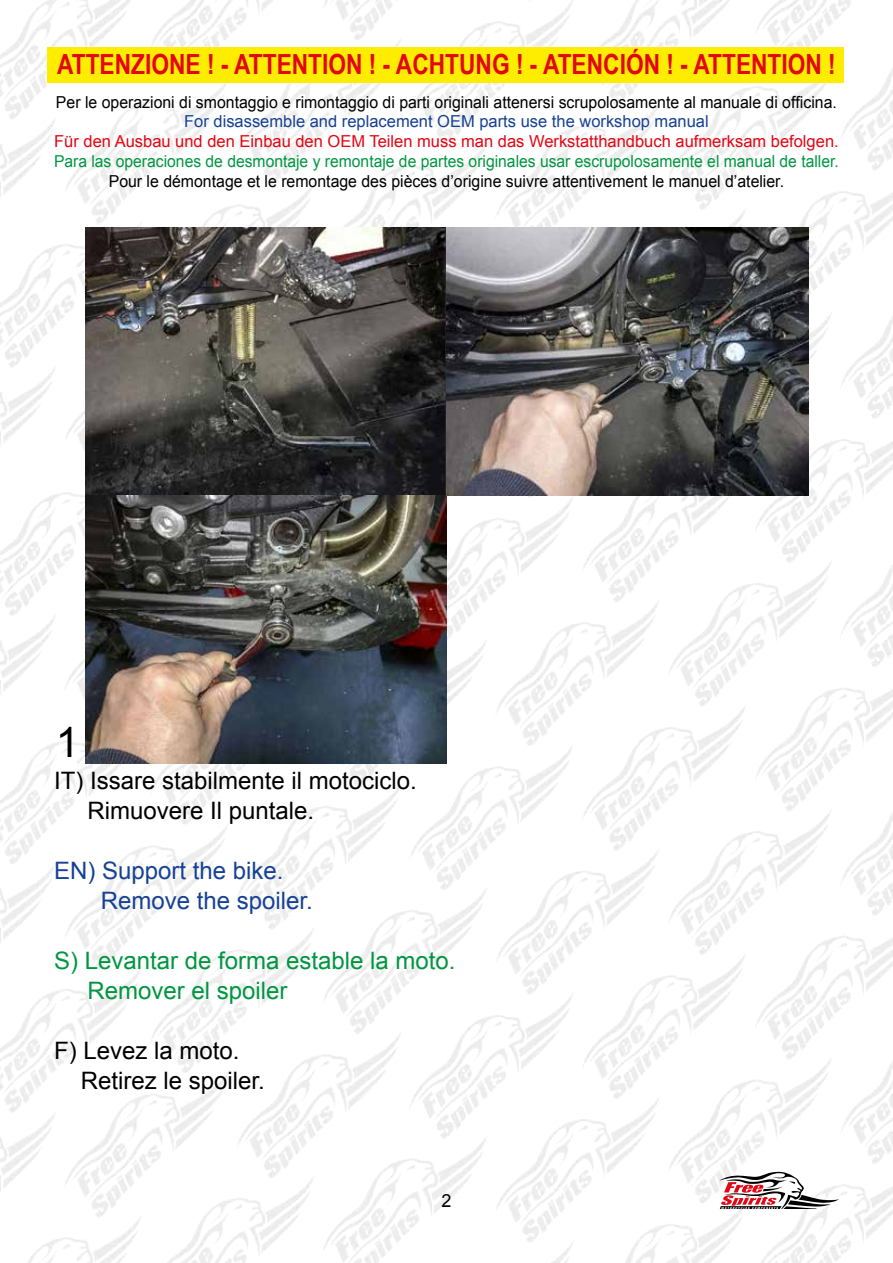
<style>
.page{position:relative;width:893px;height:1263px;background:#fff}
.page>*{position:absolute;margin:0;border:0;box-sizing:border-box;transform-origin:0 0}
.t1{font:42px "Arial";color:#000}
.t2{font:700 27.75px "Arial Narrow";color:#e30613}
.t3{font:24px/30px "Arial";color:#000}
.t4{font:24px/30px "Arial";color:#009641}
.t5{font:24px/30px "Arial";color:#164194}
.t6{font:18px "Arial";color:#000}
.t7{font:16.5px "Arial";color:#000;scale:.96 1}
.t8{font:16.5px "Arial";color:#009641;scale:.95 1}
.t9{font:16.5px "Arial";color:#e30613}
.t10{font:16.5px "Arial";color:#164194}
</style>
<div class="page">
<img style="left:0;top:0;width:893px;height:1262px">
<div style="left:48px;top:48px;width:796px;height:35px;background:#ffed00"></div>
<img style="left:85px;top:228px;width:362px;height:535px">
<img style="left:447px;top:228px;width:361px;height:267px">
<h2 class="t2" style="left:57px;top:43px;width:780px">ATTENZIONE ! - ATTENTION ! - ACHTUNG ! - ATENCIÓN ! - ATTENTION !</h2>
<p class="t7" style="left:56px;top:91px;width:815px">Per le operazioni di smontaggio e rimontaggio di parti originali attenersi scrupolosamente al manuale di officina.</p>
<p class="t10" style="left:184px;top:111px;width:526px">For disassemble and replacement OEM parts use the workshop manual</p>
<p class="t9" style="left:54px;top:131px;width:786px">Für den Ausbau und den Einbau den OEM Teilen muss man das Werkstatthandbuch aufmerksam befolgen.</p>
<p class="t8" style="left:54px;top:150px;width:828px">Para las operaciones de desmontaje y remontaje de partes originales usar escrupolosamente el manual de taller.</p>
<p class="t7" style="left:109px;top:170px;width:705px">Pour le démontage et le remontage des pièces d’origine suivre attentivement le manuel d’atelier.</p>
<h1 class="t1" style="left:56px;top:715px;width:25px">1</h1>
<h3 class="t3" style="left:87px;top:766px;width:331px;text-indent:-33px">IT) Issare stabilmente il motociclo.<br>Rimuovere Il puntale.</h3>
<h3 class="t5" style="left:101px;top:856px;width:214px;text-indent:-47px">EN) Support the bike.<br>Remove the spoiler.</h3>
<h3 class="t4" style="left:87px;top:946px;width:370px;text-indent:-33px">S) Levantar de forma estable la moto.<br>Remover el spoiler</h3>
<h3 class="t3" style="left:81px;top:1036px;width:186px;text-indent:-27px">F) Levez la moto.<br>Retirez le spoiler.</h3>
<p class="t6" style="left:441px;top:1189px;width:12px">2</p>
</div>
